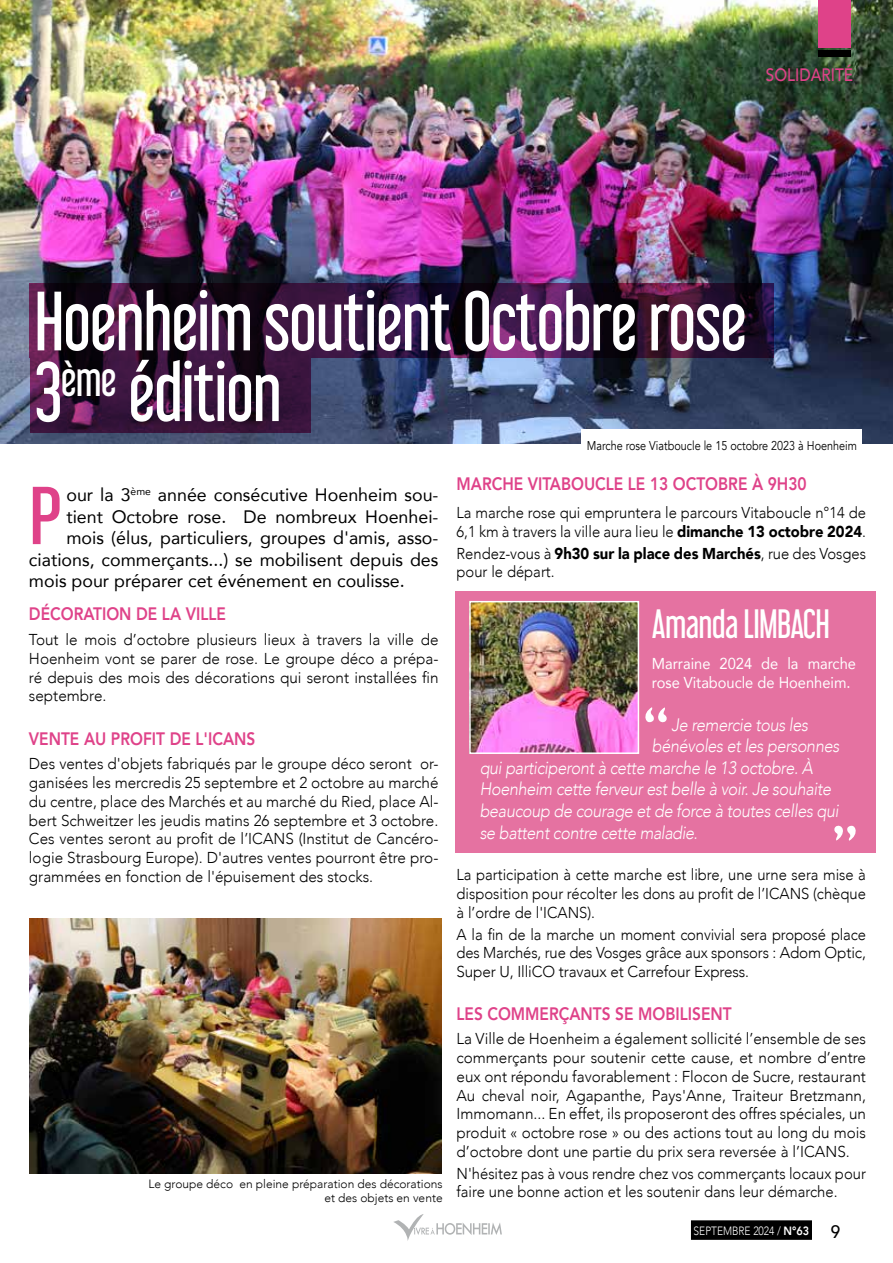
<style>
.page{position:relative;width:893px;height:1263px;background:#fff}
.page>*{position:absolute;margin:0;border:0;box-sizing:border-box;transform-origin:0 0}
.t1{font:75px/70.7px "Libel Suit Rg";letter-spacing:-.02em;color:#fff}
.t2{font:73.2px "Libel Suit Rg";color:#df4289;scale:1.15 1}
.t3{font:36px "Libel Suit Rg";letter-spacing:-.02em;color:#fff}
.t4{font:18px "Avenir";color:#000}
.t5{font:italic 300 18px "Avenir";letter-spacing:-.02em;color:#fff;scale:.9 1}
.t6{font:800 18px "Avenir";color:#df4289;scale:.86 1}
.t7{font:500 18px "Avenir";color:#df4289;scale:.85 1}
.t8{font:300 15.75px/18.8px "Avenir";color:#000;text-align:justify}
.t9{font:300 15.75px/18.8px "Avenir";color:#000;scale:.94 1}
.t10{font:15.75px/18.9px "Avenir";color:#fff;scale:.93 1}
.t11{font:12.75px "Avenir";color:#000;scale:.85 1}
.t12{font:300 12px/13.5px "Avenir";color:#000;text-align:right}
.t13{font:300 12px "Avenir";color:#fff;scale:.85 1}
.s1{font-weight:900}
.s2{font-weight:800}
.s3{color:#000}
.s4{font-weight:500;font-size:18px;color:#000}
</style>
<div class="page">
<img style="left:0;top:0;width:893px;height:443px">
<div style="left:581px;top:430px;width:280px;height:27px;background:#fff"></div>
<img style="left:29px;top:918px;width:412px;height:255px">
<svg style="left:30px;top:358px;width:280px;height:75px"></svg>
<svg style="left:30px;top:283px;width:744px;height:75px"></svg>
<div style="left:455px;top:591px;width:421px;height:261px;background:#e572a1"></div>
<img style="left:472px;top:604px;width:164px;height:147px">
<div style="left:469px;top:601px;width:170px;height:153px;border:2px solid #fff"></div>
<svg style="left:645px;top:707px;width:22px;height:16px"></svg>
<svg style="left:834px;top:825px;width:22px;height:16px"></svg>
<svg style="left:393px;top:1214px;width:109px;height:27px"></svg>
<div style="left:691px;top:1220px;width:121px;height:20px;background:#000"></div>
<div style="left:818px;top:0;width:32px;height:48px;background:#df4289"></div>
<div style="left:818px;top:50px;width:32px;height:6px;background:#000"></div>
<p class="t7" style="left:766px;top:59px;width:104px">SOLIDARITÉ</p>
<h1 class="t1" style="left:34px;top:278px;width:714px">Hoenheim soutient Octobre rose<br>3<sup>ème</sup> édition</h1>
<h2 class="t2" style="left:29px;top:456px;width:30px">P</h2>
<p class="t4" style="left:66px;top:480px;width:374px">our la 3<sup>ème</sup> année consécutive Hoenheim sou-</p>
<p class="t4" style="left:66px;top:502px;width:374px">tient Octobre rose. De nombreux Hoenhei-</p>
<p class="t4" style="left:66px;top:523px;width:374px">mois (élus, particuliers, groupes d'amis, asso-</p>
<p class="t4" style="left:29px;top:545px;width:411px">ciations, commerçants...) se mobilisent depuis des</p>
<p class="t4" style="left:29px;top:567px;width:377px">mois pour préparer cet événement en coulisse.</p>
<p class="t6" style="left:29px;top:600px;width:230px">DÉCORATION DE LA VILLE</p>
<p class="t8" style="left:29px;top:630px;width:411px">Tout le mois d’octobre plusieurs lieux à travers la ville de Hoenheim vont se parer de rose. Le groupe déco a prépa&shy;ré depuis des mois des décorations qui seront installées fin septembre.</p>
<p class="t6" style="left:29px;top:724px;width:265px">VENTE AU PROFIT DE L'ICANS</p>
<p class="t8" style="left:29px;top:755px;width:411px">Des ventes d'objets fabriqués par le groupe déco seront or&shy;ganisées les mercredis 25 septembre et 2 octobre au marché du centre, place des Marchés et au marché du Ried, place Al&shy;bert Schweitzer les jeudis matins 26 septembre et 3 octobre.<br>Ces ventes seront au profit de l’ICANS (Institut de Cancéro&shy;logie Strasbourg Europe). D'autres ventes pourront être pro&shy;grammées en fonction de l'épuisement des stocks.</p>
<p class="t12" style="left:148px;top:1177px;width:296px">Le groupe déco en pleine préparation des décorations et des objets en vente</p>
<p class="t11" style="left:587px;top:438px;width:319px">Marche rose Viatboucle le 15 octobre 2023 à Hoenheim</p>
<p class="t6" style="left:456px;top:470px;width:409px">MARCHE VITABOUCLE LE 13 OCTOBRE À 9H30</p>
<p class="t9" style="left:456px;top:503px;width:437px">La marche rose qui empruntera le parcours Vitaboucle n°14 de<br>6,1 km à travers la ville aura lieu le <span class="s1">dimanche 13 octobre 2024</span>.</p>
<p class="t9" style="left:456px;top:544px;width:437px">Rendez-vous à <span class="s1">9h30 sur la place des Marchés</span>, rue des Vosges pour le départ.</p>
<h3 class="t3" style="left:652px;top:595px;width:180px">Amanda LIMBACH</h3>
<p class="t10" style="left:652px;top:653px;width:221px">Marraine 2024 de la marche rose Vitaboucle de Hoenheim.</p>
<p class="t5" style="left:671px;top:714px;width:153px">Je remercie tous les</p>
<p class="t5" style="left:652px;top:735px;width:210px">bénévoles et les personnes</p>
<p class="t5" style="left:480px;top:757px;width:372px">qui participeront à cette marche le 13 octobre. À</p>
<p class="t5" style="left:480px;top:778px;width:392px">Hoenheim cette ferveur est belle à voir. Je souhaite</p>
<p class="t5" style="left:480px;top:800px;width:400px">beaucoup de courage et de force à toutes celles qui</p>
<p class="t5" style="left:480px;top:822px;width:244px">se battent contre cette maladie.</p>
<p class="t9" style="left:456px;top:865px;width:437px;text-align:justify">La participation à cette marche est libre, une urne sera mise à disposition pour récolter les dons au profit de l’ICANS (chèque à l’ordre de l'ICANS).</p>
<p class="t9" style="left:456px;top:925px;width:437px;text-align:justify">A la fin de la marche un moment convivial sera proposé place des Marchés, rue des Vosges grâce aux sponsors : Adom Optic, Super U, IlliCO travaux et Carrefour Express.</p>
<p class="t6" style="left:456px;top:999px;width:321px">LES COMMERÇANTS SE MOBILISENT</p>
<p class="t8" style="left:456px;top:1030px;width:411px">La Ville de Hoenheim a également sollicité l’ensemble de ses commerçants pour soutenir cette cause, et nombre d’entre eux ont répondu favorablement : Flocon de Sucre, restaurant Au cheval noir, Agapanthe, Pays'Anne, Traiteur Bretzmann, Immomann... En effet, ils proposeront des offres spéciales, un produit « octobre rose » ou des actions tout au long du mois d’octobre dont une partie du prix sera reversée à l’ICANS.</p>
<p class="t9" style="left:456px;top:1164px;width:437px">N'hésitez pas à vous rendre chez vos commerçants locaux pour faire une bonne action et les soutenir dans leur démarche.</p>
<p class="t13" style="left:694px;top:1223px;width:174px">SEPTEMBRE 2024 / <span class="s2">N°63</span><span class="s3">.</span> <span class="s4">9</span></p>
</div>
